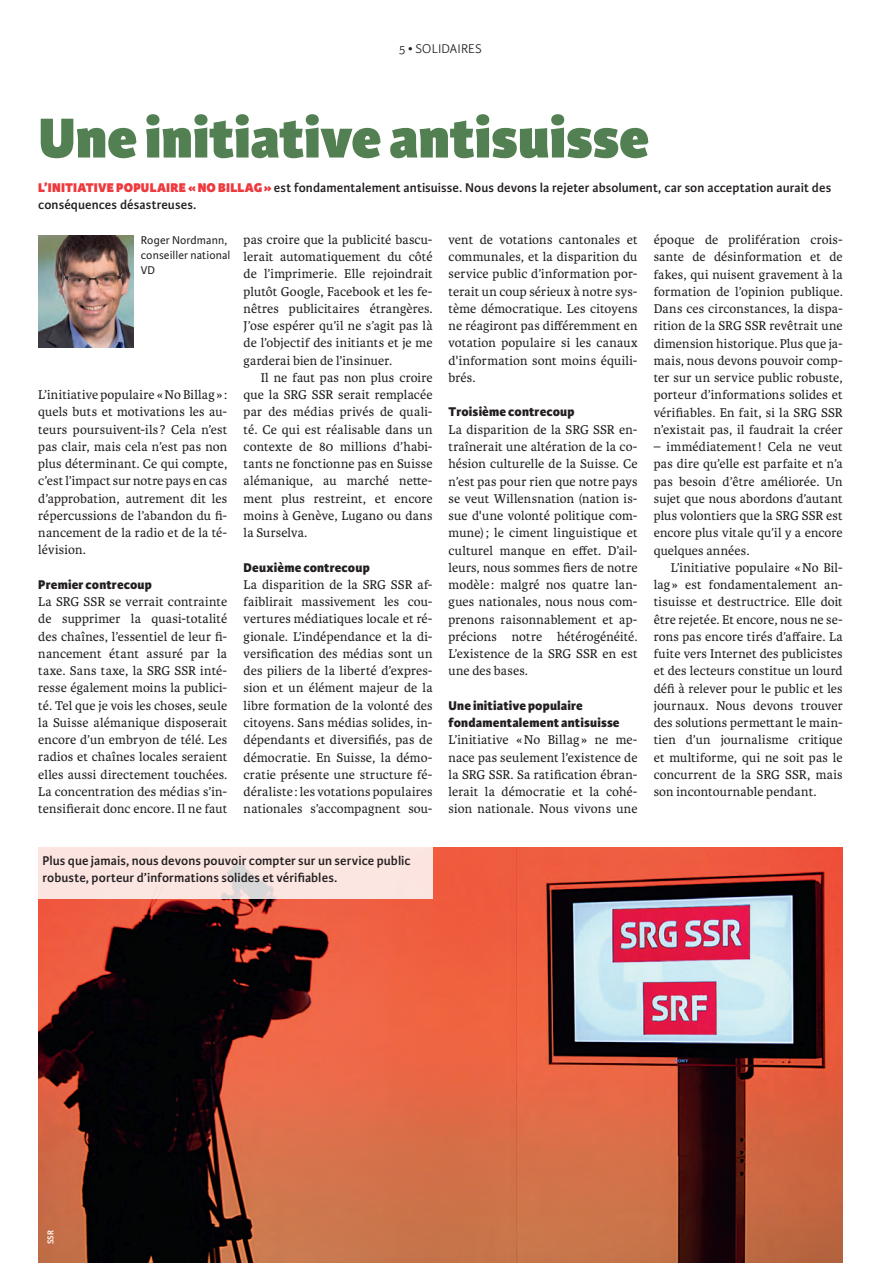
<style>
.page{position:relative;width:881px;height:1263px;background:#fff}
.page>*{position:absolute;margin:0;border:0;box-sizing:border-box;transform-origin:0 0}
.t1{font:800 60px "Karmina Sans";letter-spacing:.005em;color:#528052}
.t2{font:13.5px/17.2px "Karmina";letter-spacing:.01em;color:#231f20;text-align:justify}
.t3{font:600 13.5px/17.2px "Karmina Sans";letter-spacing:.005em;color:#231f20}
.t4{font:800 13.5px/17.2px "Karmina Sans";letter-spacing:.01em;color:#231f20}
.t5{font:300 13.5px "Karmina Sans";letter-spacing:.015em;color:#231f20}
.t6{font:12px/15px "Karmina Sans";letter-spacing:.01em;color:#231f20}
.t7{font:600 9px "Karmina Sans";color:#fff}
.s1{font-weight:800;color:#ee3a3e}
</style>
<div class="page">
<img style="left:38px;top:235px;width:95px;height:113px">
<img style="left:38px;top:848px;width:804px;height:415px">
<div style="left:38px;top:848px;width:394px;height:51px;background:#fce6e1"></div>
<p class="t5" style="left:399px;top:41px;width:84px">5 • SOLIDAIRES</p>
<h1 class="t1" style="left:38px;top:102px;width:612px">Une initiative antisuisse</h1>
<p class="t3" style="left:38px;top:179px;width:794px"><span class="s1">L’INITIATIVE POPULAIRE «NO BILLAG»</span> est fondamentalement antisuisse. Nous devons la rejeter absolument, car son acceptation aurait des conséquences désastreuses.</p>
<p class="t6" style="left:141px;top:233px;width:91px">Roger Nordmann, conseiller national<br>VD</p>
<p class="t2" style="left:38px;top:386px;width:190px">L’initiative populaire «No Billag»: quels buts et motivations les au&shy;teurs poursuivent-ils ? Cela n’est pas clair, mais cela n’est pas non plus déterminant. Ce qui compte, c’est l’impact sur notre pays en cas d’approbation, autrement dit les répercussions de l’abandon du fi&shy;nancement de la radio et de la té&shy;lévision.</p>
<p class="t4" style="left:38px;top:576px;width:115px">Premier contrecoup</p>
<p class="t2" style="left:38px;top:593px;width:190px">La SRG SSR se verrait contrainte de supprimer la quasi-totalité des chaînes, l’essentiel de leur fi&shy;nancement étant assuré par la taxe. Sans taxe, la SRG SSR inté&shy;resse également moins la publici&shy;té. Tel que je vois les choses, seule la Suisse alémanique disposerait encore d’un embryon de télé. Les radios et chaînes locales seraient elles aussi directement touchées.<br>La concentration des médias s’in&shy;tensifierait donc encore. Il ne faut</p>
<p class="t2" style="left:243px;top:231px;width:190px">pas croire que la publicité bascu&shy;lerait automatiquement du côté de l’imprimerie. Elle rejoindrait plutôt Google, Facebook et les fe&shy;nêtres publicitaires étrangères.<br>J’ose espérer qu’il ne s’agit pas là de l’objectif des initiants et je me garderai bien de l’insinuer.</p>
<p class="t2" style="left:243px;top:369px;width:190px;text-indent:17px">Il ne faut pas non plus croire que la SRG SSR serait remplacée par des médias privés de quali&shy;té. Ce qui est réalisable dans un contexte de 80 millions d’habi&shy;tants ne fonctionne pas en Suisse alémanique, au marché nette&shy;ment plus restreint, et encore moins à Genève, Lugano ou dans la Surselva.</p>
<p class="t4" style="left:243px;top:559px;width:128px">Deuxième contrecoup</p>
<p class="t2" style="left:243px;top:576px;width:190px">La disparition de la SRG SSR af&shy;faiblirait massivement les cou&shy;vertures médiatiques locale et ré&shy;gionale. L’indépendance et la di&shy;versification des médias sont un des piliers de la liberté d’expres&shy;sion et un élément majeur de la libre formation de la volonté des citoyens. Sans médias solides, in&shy;dépendants et diversifiés, pas de démocratie. En Suisse, la démo&shy;cratie présente une structure fé&shy;déraliste : les votations populaires nationales s’accompagnent sou-</p>
<p class="t3" style="left:43px;top:852px;width:369px">Plus que jamais, nous devons pouvoir compter sur un service public robuste, porteur d’informations solides et vérifiables.</p>
<p class="t2" style="left:448px;top:231px;width:190px">vent de votations cantonales et communales, et la disparition du service public d’information por&shy;terait un coup sérieux à notre sys&shy;tème démocratique. Les citoyens ne réagiront pas différemment en votation populaire si les canaux d'information sont moins équili&shy;brés.</p>
<p class="t4" style="left:448px;top:404px;width:127px">Troisième contrecoup</p>
<p class="t2" style="left:448px;top:421px;width:190px">La disparition de la SRG SSR en&shy;traînerait une altération de la co&shy;hésion culturelle de la Suisse. Ce n’est pas pour rien que notre pays se veut Willensnation (nation is&shy;sue d'une volonté politique com&shy;mune); le ciment linguistique et culturel manque en effet. D’ail&shy;leurs, nous sommes fiers de notre modèle : malgré nos quatre lan&shy;gues nationales, nous nous com&shy;prenons raisonnablement et ap&shy;précions notre hétérogénéité.<br>L’existence de la SRG SSR en est une des bases.</p>
<p class="t4" style="left:448px;top:697px;width:172px">Une initiative populaire fondamentalement antisuisse</p>
<p class="t2" style="left:448px;top:731px;width:190px">L’initiative «No Billag » ne me&shy;nace pas seulement l’existence de la SRG SSR. Sa ratification ébran&shy;lerait la démocratie et la cohé&shy;sion nationale. Nous vivons une</p>
<p class="t2" style="left:653px;top:231px;width:190px">époque de prolifération crois&shy;sante de désinformation et de fakes, qui nuisent gravement à la formation de l’opinion publique.<br>Dans ces circonstances, la dispa&shy;rition de la SRG SSR revêtrait une dimension historique. Plus que ja&shy;mais, nous devons pouvoir comp&shy;ter sur un service public robuste, porteur d’informations solides et vérifiables. En fait, si la SRG SSR n’existait pas, il faudrait la créer</p>
<p class="t2" style="left:653px;top:438px;width:190px">– immédiatement! Cela ne veut pas dire qu’elle est parfaite et n’a pas besoin d’être améliorée. Un sujet que nous abordons d’autant plus volontiers que la SRG SSR est encore plus vitale qu’il y a encore quelques années.</p>
<p class="t2" style="left:653px;top:559px;width:190px;text-indent:17px">L’initiative populaire «No Bil&shy;lag » est fondamentalement an&shy;tisuisse et destructrice. Elle doit être rejetée. Et encore, nous ne se&shy;rons pas encore tirés d’affaire. La fuite vers Internet des publicistes et des lecteurs constitue un lourd défi à relever pour le public et les journaux. Nous devons trouver des solutions permettant le main&shy;tien d’un journalisme critique et multiforme, qui ne soit pas le concurrent de la SRG SSR, mais son incontournable pendant.</p>
<p class="t7" style="left:46px;top:1244px;width:16px;rotate:-90deg">SSR</p>
</div>
